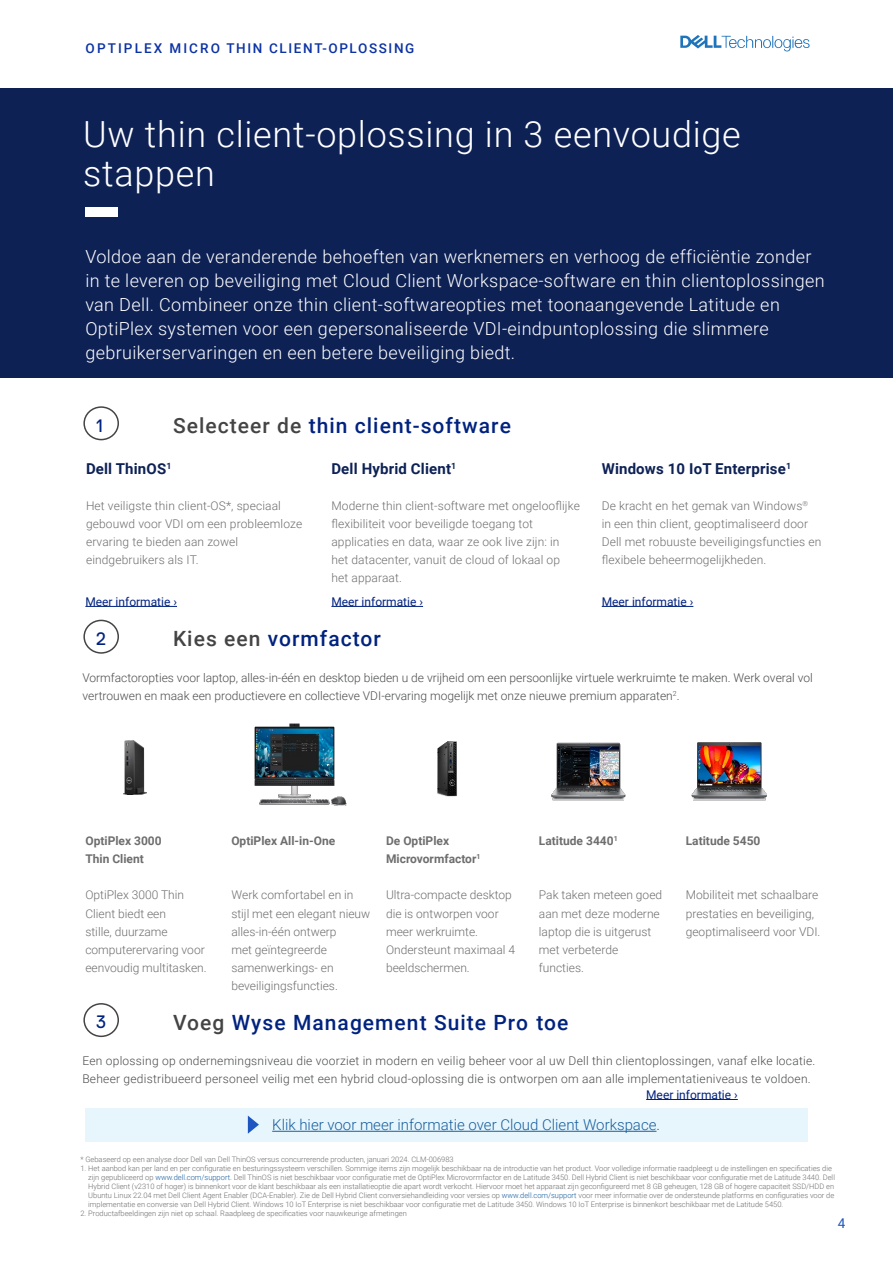
<style>
.page{position:relative;width:893px;height:1263px;background:#fff}
.page>*{position:absolute;margin:0;border:0;box-sizing:border-box;transform-origin:0 0}
.t1{font:300 36px/39px "Roboto";letter-spacing:.02em;color:#fff}
.t2{font:500 21px "Roboto";letter-spacing:.05em;color:#00227f}
.t3{font:300 18px/24px "Roboto";letter-spacing:.02em;color:#fff}
.t4{font:18px "Dell Replica";color:#00227f}
.t5{font:300 15px "Roboto";color:#175d9e}
.t6{font:700 15px "Roboto";letter-spacing:.01em;color:#0d2155}
.t7{font:500 13.5px "Roboto";letter-spacing:.12em;color:#0c32a4}
.t8{font:13.5px "Roboto";color:#1d56c0}
.t9{font:300 12px/18px "Roboto";color:#6e6e6e}
.t10{font:300 12px/18px "Roboto";letter-spacing:.02em;color:#4b4c4d}
.t11{font:300 12px/18px "Roboto";color:#4b4c4d}
.t12{font:700 12px/18px "Roboto";color:#6e6e6e}
.t13{font:12px "Roboto";color:#00227f}
.t14{font:300 7.5px/9px "Roboto";color:#6e6e6e}
.s1{color:#444}
.s2{color:#175d9e}
</style>
<div class="page">
<svg style="left:680px;top:35px;width:130px;height:16px"></svg>
<img style="left:123px;top:741px;width:23px;height:54px">
<img style="left:437px;top:741px;width:20px;height:56px">
<img style="left:254px;top:723px;width:93px;height:83px">
<img style="left:551px;top:742px;width:75px;height:59px">
<img style="left:691px;top:742px;width:76px;height:59px">
<div style="left:85px;top:1109px;width:723px;height:33px;background:#e7f6fd"></div>
<hr style="left:272px;top:1131px;width:384px;height:1px;background:#175d9e">
<svg style="left:248px;top:1115px;width:11px;height:19px"></svg>
<div style="left:0;top:89px;width:893px;height:289px;background:#0d2155"></div>
<div style="left:85px;top:207px;width:33px;height:9px;background:#fff"></div>
<div style="left:83px;top:1003px;width:36px;height:34px;border:2px solid #444;border-radius:50%"></div>
<div style="left:83px;top:620px;width:36px;height:34px;border:2px solid #444;border-radius:50%"></div>
<div style="left:83px;top:406px;width:36px;height:34px;border:2px solid #444;border-radius:50%"></div>
<hr style="left:85px;top:606px;width:92px;height:1px;background:#00227f">
<hr style="left:331px;top:606px;width:92px;height:1px;background:#00227f">
<hr style="left:602px;top:606px;width:91px;height:1px;background:#00227f">
<hr style="left:646px;top:1099px;width:92px;height:1px;background:#00227f">
<p class="t7" style="left:86px;top:39px;width:330px">OPTIPLEX MICRO THIN CLIENT-OPLOSSING</p>
<p class="t1" style="left:83px;top:113px;width:659px">Uw thin client-oplossing in 3 eenvoudige stappen</p>
<p class="t3" style="left:85px;top:244px;width:741px">Voldoe aan de veranderende behoeften van werknemers en verhoog de efficiëntie zonder in te leveren op beveiliging met Cloud Client Workspace-software en thin clientoplossingen van Dell. Combineer onze thin client-softwareopties met toonaangevende Latitude en OptiPlex systemen voor een gepersonaliseerde VDI-eindpuntoplossing die slimmere gebruikerservaringen en een betere beveiliging biedt.</p>
<p class="t2" style="left:173px;top:411px;width:339px"><span class="s1">Selecteer de</span> thin client-software</p>
<p class="t4" style="left:96px;top:415px;width:8px">1</p>
<p class="t6" style="left:86px;top:458px;width:87px">Dell ThinOS<sup>1</sup></p>
<p class="t9" style="left:86px;top:496px;width:218px">Het veiligste thin client-OS*, speciaal gebouwd voor VDI om een probleemloze ervaring te bieden aan zowel eindgebruikers als IT.</p>
<p class="t6" style="left:331px;top:458px;width:126px">Dell Hybrid Client<sup>1</sup></p>
<p class="t9" style="left:331px;top:496px;width:250px">Moderne thin client-software met ongelooflijke flexibiliteit voor beveiligde toegang tot applicaties en data, waar ze ook live zijn: in<br>het datacenter, vanuit de cloud of lokaal op het apparaat.</p>
<p class="t6" style="left:602px;top:458px;width:191px">Windows 10 IoT Enterprise<sup>1</sup></p>
<p class="t9" style="left:602px;top:496px;width:221px">De kracht en het gemak van Windows<sup>®<br></sup>in een thin client, geoptimaliseerd door Dell met robuuste beveiligingsfuncties en flexibele beheermogelijkheden.</p>
<p class="t13" style="left:85px;top:593px;width:93px">Meer informatie ›</p>
<p class="t13" style="left:331px;top:593px;width:93px">Meer informatie ›</p>
<p class="t13" style="left:602px;top:593px;width:93px">Meer informatie ›</p>
<p class="t4" style="left:96px;top:629px;width:11px">2</p>
<p class="t2" style="left:173px;top:624px;width:209px"><span class="s1">Kies een</span> vormfactor</p>
<p class="t11" style="left:82px;top:668px;width:732px">Vormfactoropties voor laptop, alles-in-één en desktop bieden u de vrijheid om een persoonlijke virtuele werkruimte te maken. Werk overal vol vertrouwen en maak een productievere en collectieve VDI-ervaring mogelijk met onze nieuwe premium apparaten<sup>2</sup>.</p>
<p class="t12" style="left:85px;top:832px;width:78px">OptiPlex 3000<br>Thin Client</p>
<p class="t9" style="left:85px;top:886px;width:123px">OptiPlex 3000 Thin<br>Client biedt een<br>stille, duurzame computerervaring voor eenvoudig multitasken.</p>
<p class="t12" style="left:231px;top:832px;width:105px">OptiPlex All-in-One</p>
<p class="t9" style="left:231px;top:886px;width:140px">Werk comfortabel en in stijl met een elegant nieuw alles-in-één ontwerp<br>met geïntegreerde samenwerkings- en beveiligingsfuncties.</p>
<p class="t12" style="left:386px;top:832px;width:96px">De OptiPlex<br>Microvormfactor<sup>1</sup></p>
<p class="t9" style="left:386px;top:886px;width:131px">Ultra-compacte desktop die is ontworpen voor meer werkruimte.<br>Ondersteunt maximaal 4 beeldschermen.</p>
<p class="t12" style="left:539px;top:832px;width:80px">Latitude 3440<sup>1</sup></p>
<p class="t9" style="left:539px;top:886px;width:125px">Pak taken meteen goed aan met deze moderne laptop die is uitgerust met verbeterde functies.</p>
<p class="t4" style="left:96px;top:1012px;width:11px">3</p>
<p class="t2" style="left:173px;top:1007px;width:397px"><span class="s1">Voeg</span> Wyse Management Suite Pro toe</p>
<p class="t12" style="left:686px;top:832px;width:76px">Latitude 5450</p>
<p class="t9" style="left:686px;top:886px;width:136px">Mobiliteit met schaalbare prestaties en beveiliging, geoptimaliseerd voor VDI.</p>
<p class="t10" style="left:82px;top:1051px;width:734px">Een oplossing op ondernemingsniveau die voorziet in modern en veilig beheer voor al uw Dell thin clientoplossingen, vanaf elke locatie.<br>Beheer gedistribueerd personeel veilig met een hybrid cloud-oplossing die is ontworpen om aan alle implementatieniveaus te voldoen.</p>
<p class="t13" style="left:646px;top:1086px;width:93px">Meer informatie ›</p>
<p class="t5" style="left:272px;top:1114px;width:389px">Klik hier voor meer informatie over Cloud Client Workspace.</p>
<p class="t14" style="left:80px;top:1154px;width:375px">* Gebaseerd op een analyse door Dell van Dell ThinOS versus concurrerende producten, januari 2024. CLM-006983</p>
<p class="t14" style="left:88px;top:1163px;width:748px;text-indent:-8px">1. Het aanbod kan per land en per configuratie en besturingssysteem verschillen. Sommige items zijn mogelijk beschikbaar na de introductie van het product. Voor volledige informatie raadpleegt u de instellingen en specificaties die zijn gepubliceerd op <span class="s2">www.dell.com/support.</span> Dell ThinOS is niet beschikbaar voor configuratie met de OptiPlex Microvormfactor en de Latitude 3450. Dell Hybrid Client is niet beschikbaar voor configuratie met de Latitude 3440. Dell Hybrid Client (v2310 of hoger) is binnenkort voor de klant beschikbaar als een installatieoptie die apart wordt verkocht. Hiervoor moet het apparaat zijn geconfigureerd met 8 GB geheugen, 128 GB of hogere capaciteit SSD/HDD en Ubuntu Linux 22.04 met Dell Client Agent Enabler (DCA-Enabler). Zie de Dell Hybrid Client conversiehandleiding voor versies op <span class="s2">www.dell.com/support</span> voor meer informatie over de ondersteunde platforms en configuraties voor de implementatie en conversie van Dell Hybrid Client. Windows 10 IoT Enterprise is niet beschikbaar voor configuratie met de Latitude 3450. Windows 10 IoT Enterprise is binnenkort beschikbaar met de Latitude 5450.</p>
<p class="t14" style="left:80px;top:1208px;width:328px">2. Productafbeeldingen zijn niet op schaal. Raadpleeg de specificaties voor nauwkeurige afmetingen</p>
<p class="t8" style="left:838px;top:1214px;width:9px">4</p>
</div>
